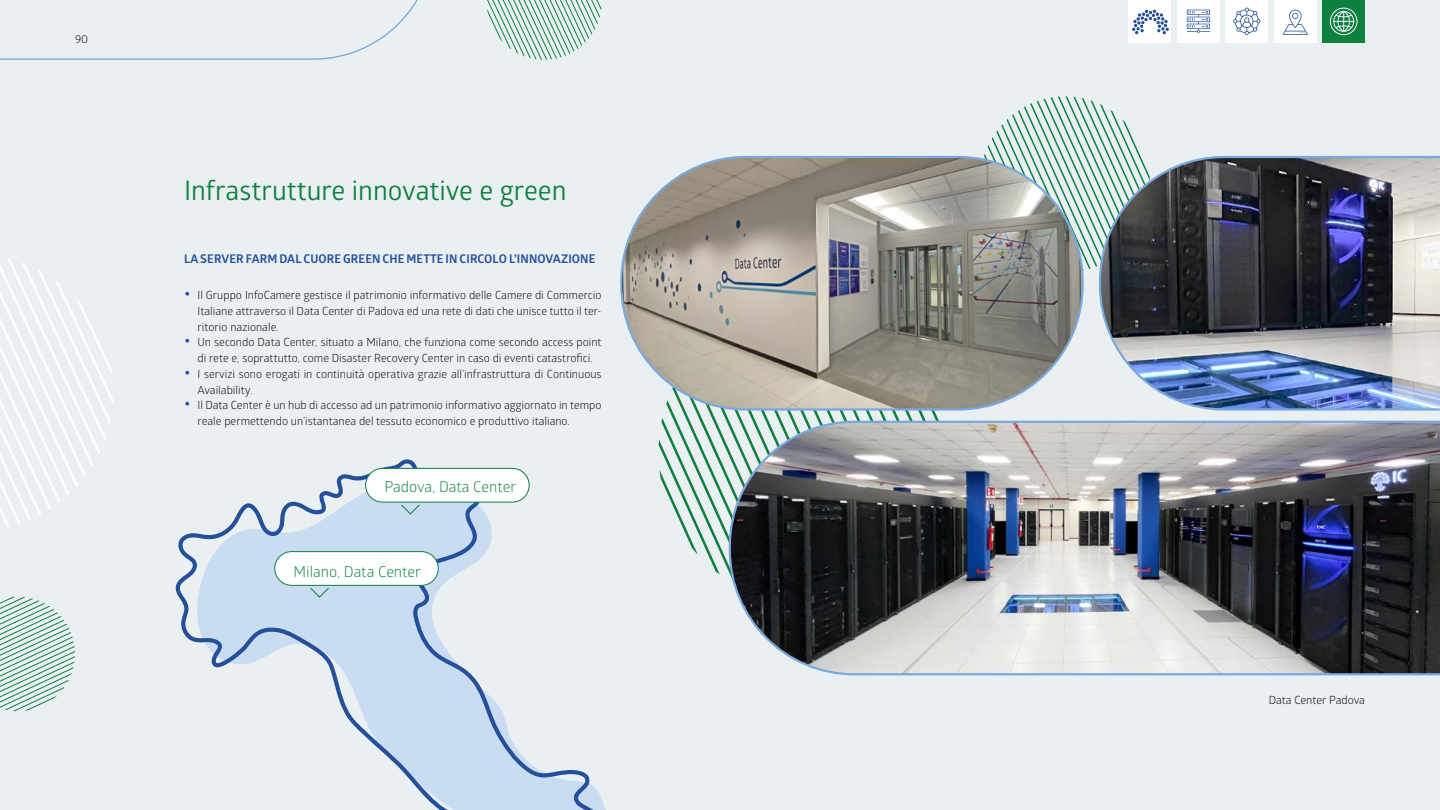
<style>
.page{position:relative;width:1440px;height:810px;background:#eaeff2}
.page>*{position:absolute;margin:0;border:0;box-sizing:border-box;transform-origin:0 0}
.t1{font:27px "Glober";color:#0d8040}
.t2{font:15px "Glober";color:#0d8040}
.t3{font:700 12px "Glober";letter-spacing:.01em;color:#24509a}
.t4{font:11.25px/15.8px "Glober";color:#000}
.s1{font-weight:700;font-size:18.75px;color:#24509a}
</style>
<div class="page">
<svg style="left:0;top:0;width:418px;height:60px"></svg>
<svg style="left:487px;top:0;width:115px;height:60px"></svg>
<svg style="left:659px;top:409px;width:288px;height:166px"></svg>
<svg style="left:984px;top:96px;width:157px;height:173px"></svg>
<img style="left:729px;top:421px;width:711px;height:254px">
<img style="left:1099px;top:156px;width:341px;height:255px">
<img style="left:623px;top:157px;width:460px;height:252px">
<svg style="left:688px;top:474px;width:18px;height:101px"></svg>
<svg style="left:175px;top:459px;width:513px;height:351px"></svg>
<div style="left:366px;top:468px;width:163px;height:34px;background:#fff;border-radius:17px"></div>
<div style="left:365px;top:468px;width:164px;height:34px;border:1px solid #0d8040;border-radius:17px"></div>
<svg style="left:400px;top:504px;width:20px;height:11px"></svg>
<div style="left:275px;top:552px;width:163px;height:33px;background:#fff;border-radius:17px"></div>
<div style="left:274px;top:551px;width:165px;height:35px;border:1px solid #0d8040;border-radius:17px"></div>
<svg style="left:309px;top:587px;width:21px;height:11px"></svg>
<svg style="left:0;top:597px;width:75px;height:114px"></svg>
<svg style="left:0;top:259px;width:113px;height:268px"></svg>
<div style="left:1177px;top:0;width:43px;height:43px;background:#fff"></div>
<svg style="left:1187px;top:10px;width:23px;height:23px"></svg>
<div style="left:1129px;top:0;width:42px;height:43px;background:#fff"></div>
<svg style="left:1132px;top:10px;width:37px;height:25px"></svg>
<div style="left:1226px;top:0;width:42px;height:43px;background:#fff"></div>
<svg style="left:1233px;top:8px;width:28px;height:27px"></svg>
<div style="left:1274px;top:0;width:43px;height:43px;background:#fff"></div>
<svg style="left:1283px;top:10px;width:25px;height:25px"></svg>
<div style="left:1322px;top:0;width:43px;height:43px;background:#0d8040"></div>
<svg style="left:1330px;top:8px;width:27px;height:27px"></svg>
<p class="t4" style="left:75px;top:30px;width:15px">90</p>
<h1 class="t1" style="left:184px;top:172px;width:384px">Infrastrutture innovative e green</h1>
<p class="t3" style="left:184px;top:250px;width:413px">LA SERVER FARM DAL CUORE GREEN CHE METTE IN CIRCOLO L’INNOVAZIONE</p>
<p class="t4" style="left:198px;top:287px;width:405px;text-align:justify;text-indent:-14px"><span class="s1">•</span> Il Gruppo InfoCamere gestisce il patrimonio informativo delle Camere di Commercio Italiane attraverso il Data Center di Padova ed una rete di dati che unisce tutto il ter&shy;ritorio nazionale.</p>
<p class="t4" style="left:184px;top:334px;width:419px;text-align:center"><span class="s1">•</span> Un secondo Data Center, situato a Milano, che funziona come secondo access point di rete e, soprattutto, come Disaster Recovery Center in caso di eventi catastrofici.</p>
<p class="t4" style="left:198px;top:366px;width:406px;text-indent:-14px"><span class="s1">•</span> I servizi sono erogati in continuità operativa grazie all’infrastruttura di Continuous<br>Availability.</p>
<p class="t4" style="left:198px;top:397px;width:405px;text-indent:-14px"><span class="s1">•</span> Il Data Center è un hub di accesso ad un patrimonio informativo aggiornato in tempo reale permettendo un’istantanea del tessuto economico e produttivo italiano.</p>
<h2 class="t2" style="left:384px;top:476px;width:133px">Padova, Data Center</h2>
<h2 class="t2" style="left:294px;top:561px;width:129px">Milano, Data Center</h2>
<p class="t4" style="left:1269px;top:692px;width:98px">Data Center Padova</p>
</div>
